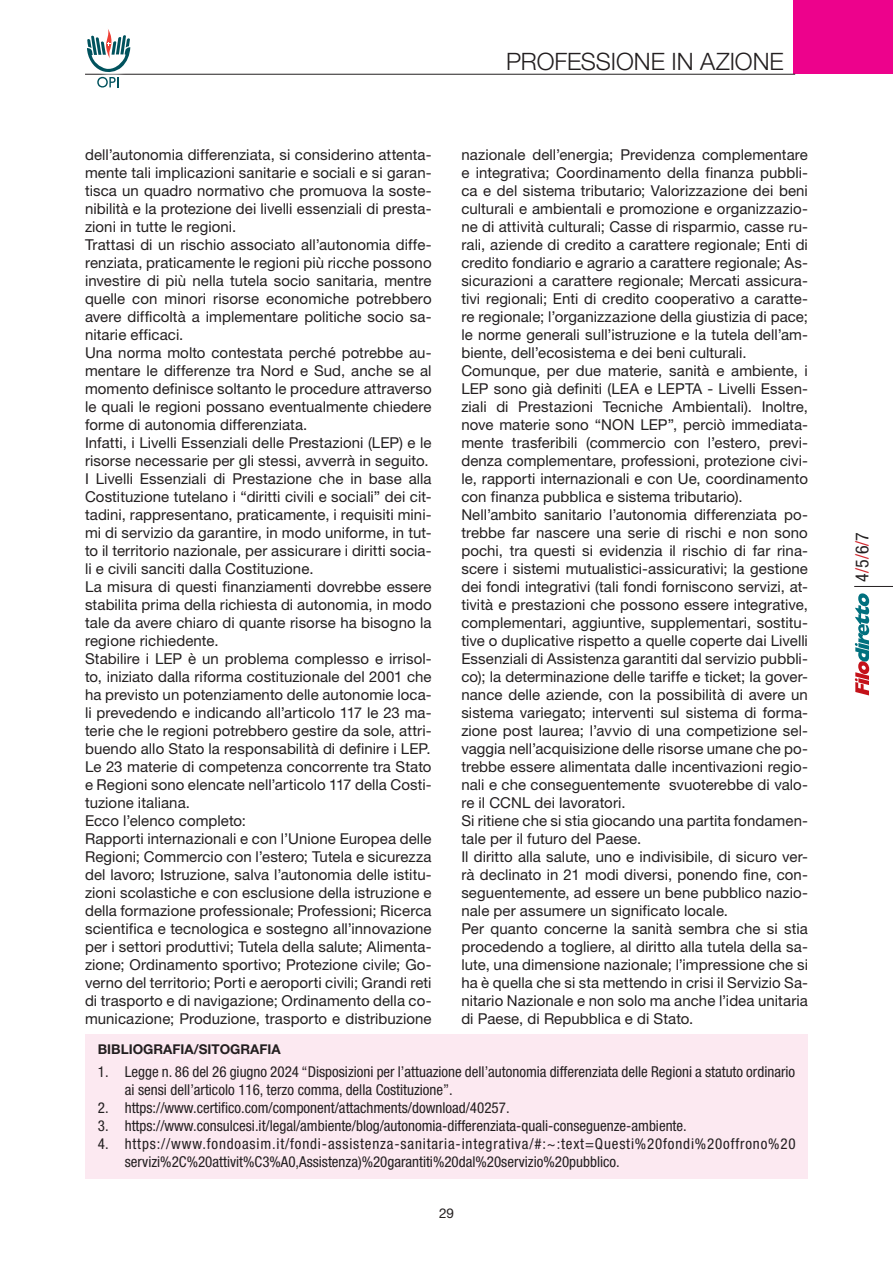
<style>
.page{position:relative;width:893px;height:1263px;background:#fff}
.page>*{position:absolute;margin:0;border:0;box-sizing:border-box;transform-origin:0 0}
.t1{font:300 24px "Helvetica Neue LT Std";letter-spacing:-.005em;color:#231f20}
.t2{font:condensed 18px "Helvetica Neue LT Std";color:#231f20}
._1_Testo_normale{font:15px/18px "Helvetica Neue LT Std";letter-spacing:.005em;color:#231f20;text-align:justify}
.t3{font:condensed 15px/18px "Helvetica Neue LT Std";color:#231f20}
.t4{font:condensed 15px/18px "Helvetica Neue LT Std";letter-spacing:.055em;color:#231f20}
._1_Bibliografia_titolo{font:700 13.5px "Helvetica Neue LT Std";color:#231f20}
.t5{font:13.5px "Helvetica Neue LT Std";color:#231f20}
.s1{color:#d1232a}
</style>
<div class="page">
<svg style="left:855px;top:593px;width:14px;height:102px"></svg>
<div style="left:793px;top:0;width:100px;height:74px;background:#ed028c"></div>
<hr style="left:854px;top:586px;width:39px;height:1px;background:#231f20">
<hr style="left:85px;top:74px;width:710px;height:1px;background:#231f20">
<div style="left:86px;top:28px;width:51px;height:66px;background:#fff"></div>
<svg style="left:87px;top:29px;width:43px;height:59px"></svg>
<div style="left:85px;top:1034px;width:723px;height:145px;background:#fce9f1"></div>
<h1 class="t1" style="left:506px;top:47px;width:279px">PROFESSIONE IN AZIONE</h1>
<p class="_1_Testo_normale" style="left:85px;top:146px;width:348px">dell’autonomia differenziata, si considerino attenta&shy;mente tali implicazioni sanitarie e sociali e si garan&shy;tisca un quadro normativo che promuova la soste&shy;nibilità e la protezione dei livelli essenziali di presta&shy;zioni in tutte le regioni.</p>
<p class="_1_Testo_normale" style="left:85px;top:236px;width:348px">Trattasi di un rischio associato all’autonomia diffe&shy;renziata, praticamente le regioni più ricche possono investire di più nella tutela socio sanitaria, mentre quelle con minori risorse economiche potrebbero avere difficoltà a implementare politiche socio sa&shy;nitarie efficaci.</p>
<p class="_1_Testo_normale" style="left:85px;top:344px;width:348px">Una norma molto contestata perché potrebbe au&shy;mentare le differenze tra Nord e Sud, anche se al momento definisce soltanto le procedure attraverso le quali le regioni possano eventualmente chiedere forme di autonomia differenziata.</p>
<p class="_1_Testo_normale" style="left:85px;top:434px;width:348px">Infatti, i Livelli Essenziali delle Prestazioni (LEP) e le risorse necessarie per gli stessi, avverrà in seguito.</p>
<p class="_1_Testo_normale" style="left:85px;top:470px;width:348px">I Livelli Essenziali di Prestazione che in base alla Costituzione tutelano i “diritti civili e sociali” dei cit&shy;tadini, rappresentano, praticamente, i requisiti mini&shy;mi di servizio da garantire, in modo uniforme, in tut&shy;to il territorio nazionale, per assicurare i diritti socia&shy;li e civili sanciti dalla Costituzione.</p>
<p class="_1_Testo_normale" style="left:85px;top:578px;width:348px">La misura di questi finanziamenti dovrebbe essere stabilita prima della richiesta di autonomia, in modo tale da avere chiaro di quante risorse ha bisogno la regione richiedente.</p>
<p class="_1_Testo_normale" style="left:85px;top:650px;width:348px">Stabilire i LEP è un problema complesso e irrisol&shy;to, iniziato dalla riforma costituzionale del 2001 che ha previsto un potenziamento delle autonomie loca&shy;li prevedendo e indicando all’articolo 117 le 23 ma&shy;terie che le regioni potrebbero gestire da sole, attri&shy;buendo allo Stato la responsabilità di definire i LEP.</p>
<p class="_1_Testo_normale" style="left:85px;top:758px;width:348px">Le 23 materie di competenza concorrente tra Stato e Regioni sono elencate nell’articolo 117 della Costi&shy;tuzione italiana.</p>
<p class="_1_Testo_normale" style="left:85px;top:812px;width:162px">Ecco l’elenco completo:</p>
<p class="_1_Testo_normale" style="left:85px;top:830px;width:348px">Rapporti internazionali e con l’Unione Europea delle Regioni; Commercio con l’estero; Tutela e sicurezza del lavoro; Istruzione, salva l’autonomia delle istitu&shy;zioni scolastiche e con esclusione della istruzione e della formazione professionale; Professioni; Ricerca scientifica e tecnologica e sostegno all’innovazione per i settori produttivi; Tutela della salute; Alimenta&shy;zione; Ordinamento sportivo; Protezione civile; Go&shy;verno del territorio; Porti e aeroporti civili; Grandi reti di trasporto e di navigazione; Ordinamento della co&shy;municazione; Produzione, trasporto e distribuzione</p>
<p class="_1_Testo_normale" style="left:461px;top:146px;width:348px">nazionale dell’energia; Previdenza complementare e integrativa; Coordinamento della finanza pubbli&shy;ca e del sistema tributario; Valorizzazione dei beni culturali e ambientali e promozione e organizzazio&shy;ne di attività culturali; Casse di risparmio, casse ru&shy;rali, aziende di credito a carattere regionale; Enti di credito fondiario e agrario a carattere regionale; As&shy;sicurazioni a carattere regionale; Mercati assicura&shy;tivi regionali; Enti di credito cooperativo a caratte&shy;re regionale; l’organizzazione della giustizia di pace; le norme generali sull’istruzione e la tutela dell’am&shy;biente, dell’ecosistema e dei beni culturali.</p>
<p class="_1_Testo_normale" style="left:461px;top:362px;width:348px">Comunque, per due materie, sanità e ambiente, i LEP sono già definiti (LEA e LEPTA - Livelli Essen&shy;ziali di Prestazioni Tecniche Ambientali). Inoltre, nove materie sono “NON LEP”, perciò immediata&shy;mente trasferibili (commercio con l’estero, previ&shy;denza complementare, professioni, protezione civi&shy;le, rapporti internazionali e con Ue, coordinamento con finanza pubblica e sistema tributario).</p>
<p class="_1_Testo_normale" style="left:461px;top:506px;width:348px">Nell’ambito sanitario l’autonomia differenziata po&shy;trebbe far nascere una serie di rischi e non sono pochi, tra questi si evidenzia il rischio di far rina&shy;scere i sistemi mutualistici-assicurativi; la gestione dei fondi integrativi (tali fondi forniscono servizi, at&shy;tività e prestazioni che possono essere integrative, complementari, aggiuntive, supplementari, sostitu&shy;tive o duplicative rispetto a quelle coperte dai Livelli Essenziali di Assistenza garantiti dal servizio pubbli&shy;co); la determinazione delle tariffe e ticket; la gover&shy;nance delle aziende, con la possibilità di avere un sistema variegato; interventi sul sistema di forma&shy;zione post laurea; l’avvio di una competizione sel&shy;vaggia nell’acquisizione delle risorse umane che po&shy;trebbe essere alimentata dalle incentivazioni regio&shy;nali e che conseguentemente svuoterebbe di valo&shy;re il CCNL dei lavoratori.</p>
<p class="_1_Testo_normale" style="left:461px;top:812px;width:348px">Si ritiene che si stia giocando una partita fondamen&shy;tale per il futuro del Paese.</p>
<p class="_1_Testo_normale" style="left:461px;top:848px;width:348px">Il diritto alla salute, uno e indivisibile, di sicuro ver&shy;rà declinato in 21 modi diversi, ponendo fine, con&shy;seguentemente, ad essere un bene pubblico nazio&shy;nale per assumere un significato locale.</p>
<p class="_1_Testo_normale" style="left:461px;top:920px;width:348px">Per quanto concerne la sanità sembra che si stia procedendo a togliere, al diritto alla tutela della sa&shy;lute, una dimensione nazionale; l’impressione che si ha è quella che si sta mettendo in crisi il Servizio Sa&shy;nitario Nazionale e non solo ma anche l’idea unitaria di Paese, di Repubblica e di Stato.</p>
<p class="_1_Bibliografia_titolo" style="left:98px;top:1041px;width:184px">BIBLIOGRAFIA/SITOGRAFIA</p>
<p class="t3" style="left:125px;top:1062px;width:672px;text-indent:-27px">1. Legge n. 86 del 26 giugno 2024 “Disposizioni per l’attuazione dell’autonomia differenziata delle Regioni a statuto ordinario ai sensi dell’articolo 116, terzo comma, della Costituzione”.</p>
<p class="t3" style="left:98px;top:1098px;width:413px">2. https://www.certifico.com/component/attachments/download/40257.</p>
<p class="t3" style="left:98px;top:1116px;width:590px">3. https://www.consulcesi.it/legal/ambiente/blog/autonomia-differenziata-quali-conseguenze-ambiente.</p>
<p class="t4" style="left:125px;top:1134px;width:672px;text-indent:-27px">4. https://www.fondoasim.it/fondi-assistenza-sanitaria-integrativa/#:~:text=Questi%20fondi%20offrono%20 servizi%2C%20attivit%C3%A0,Assistenza)%20garantiti%20dal%20servizio%20pubblico.</p>
<p class="t5" style="left:439px;top:1205px;width:16px">29</p>
<p class="t2" style="left:852px;top:582px;width:51px;rotate:-90deg">4<span class="s1">/</span>5<span class="s1">/</span>6<span class="s1">/</span>7</p>
</div>
